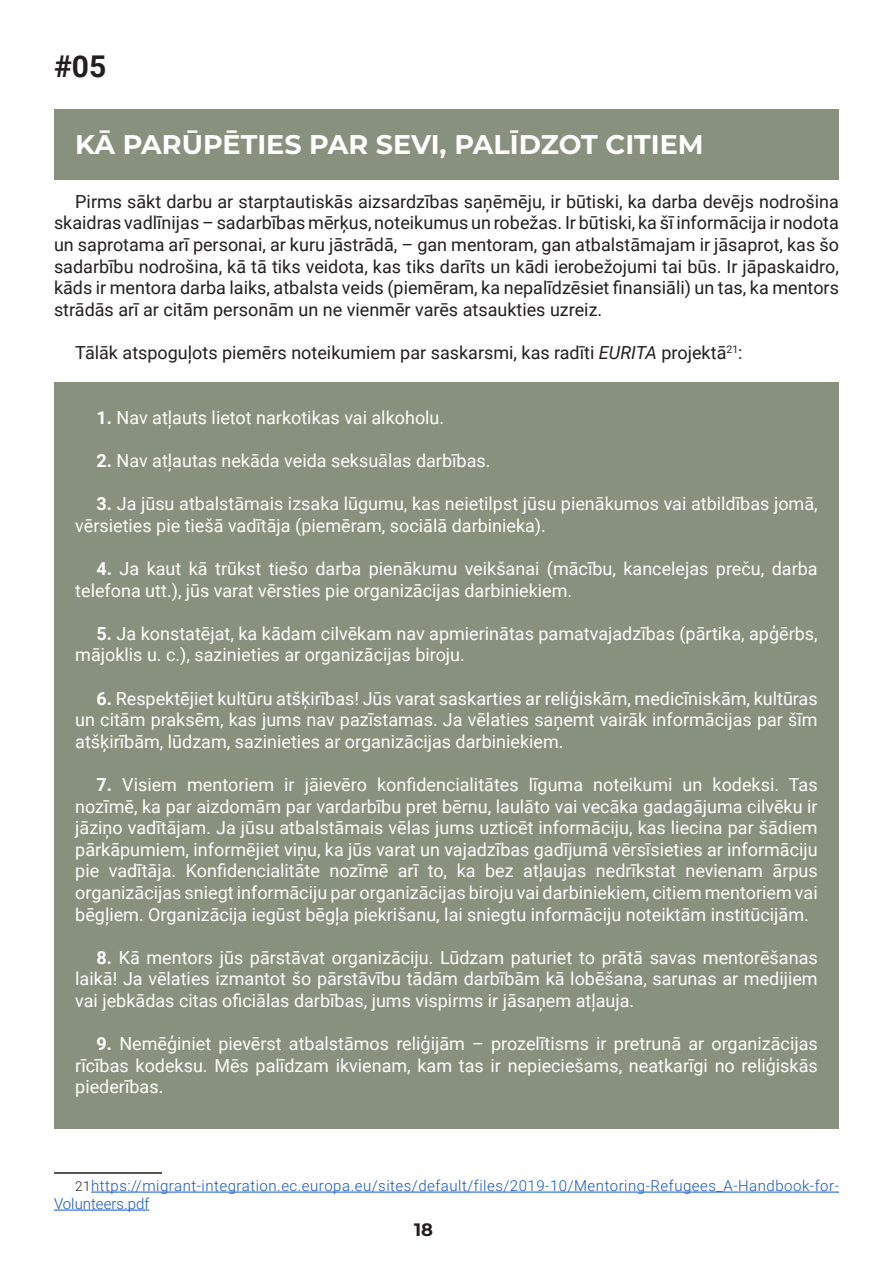
<style>
.page{position:relative;width:893px;height:1263px;background:#fff}
.page>*{position:absolute;margin:0;border:0;box-sizing:border-box;transform-origin:0 0}
.Pamatteksts{font:700 30px "Roboto";color:#231f20}
.VIRSRAKSTI{font:700 27px "Montserrat";color:#fff}
.Pamatteksts-2{font:18px/21.6px "Roboto";color:#fff;text-align:justify}
.Pamatteksts-3{font:18px/21.6px "Roboto";color:#231f20;text-align:justify}
.t1{font:700 18px "Montserrat";color:#231f20}
.Atsauces{font:300 15px/18px "Roboto";letter-spacing:.035em;color:#15c}
.s1{font-style:italic}
.s2{font-weight:700}
.s3{font-size:13.5px;color:#231f20}
</style>
<div class="page">
<div style="left:54px;top:109px;width:785px;height:71px;background:#88917d"></div>
<div style="left:54px;top:382px;width:785px;height:747px;background:#88917d"></div>
<hr style="left:54px;top:1172px;width:108px;height:2px;background:#231f20">
<hr style="left:91px;top:1192px;width:748px;height:1px;background:#15c">
<hr style="left:54px;top:1210px;width:95px;height:1px;background:#15c">
<p class="Pamatteksts" style="left:54px;top:45px;width:54px">#05</p>
<p class="VIRSRAKSTI" style="left:75px;top:125px;width:630px">KĀ PARŪPĒTIES PAR SEVI, PALĪDZOT CITIEM</p>
<p class="Pamatteksts-3" style="left:54px;top:190px;width:786px;text-indent:21px">Pirms sākt darbu ar starptautiskās aizsardzības saņēmēju, ir būtiski, ka darba devējs nodrošina skaidras vadlīnijas – sadarbības mērķus, noteikumus un robežas. Ir būtiski, ka šī informācija ir nodota un saprotama arī personai, ar kuru jāstrādā, – gan mentoram, gan atbalstāmajam ir jāsaprot, kas šo sadarbību nodrošina, kā tā tiks veidota, kas tiks darīts un kādi ierobežojumi tai būs. Ir jāpaskaidro, kāds ir mentora darba laiks, atbalsta veids (piemēram, ka nepalīdzēsiet finansiāli) un tas, ka mentors strādās arī ar citām personām un ne vienmēr varēs atsaukties uzreiz.</p>
<p class="Pamatteksts-3" style="left:75px;top:341px;width:669px">Tālāk atspoguļots piemērs noteikumiem par saskarsmi, kas radīti <span class="s1">EURITA</span> projektā<sup>21</sup>:</p>
<p class="Pamatteksts-2" style="left:97px;top:406px;width:349px"><span class="s2">1.</span> Nav atļauts lietot narkotikas vai alkoholu.</p>
<p class="Pamatteksts-2" style="left:97px;top:449px;width:395px"><span class="s2">2.</span> Nav atļautas nekāda veida seksuālas darbības.</p>
<p class="Pamatteksts-2" style="left:75px;top:492px;width:744px;text-indent:21px"><span class="s2">3.</span> Ja jūsu atbalstāmais izsaka lūgumu, kas neietilpst jūsu pienākumos vai atbildības jomā, vērsieties pie tiešā vadītāja (piemēram, sociālā darbinieka).</p>
<p class="Pamatteksts-2" style="left:75px;top:557px;width:744px;text-indent:21px"><span class="s2">4.</span> Ja kaut kā trūkst tiešo darba pienākumu veikšanai (mācību, kancelejas preču, darba telefona utt.), jūs varat vērsties pie organizācijas darbiniekiem.</p>
<p class="Pamatteksts-2" style="left:75px;top:622px;width:744px;text-indent:21px"><span class="s2">5.</span> Ja konstatējat, ka kādam cilvēkam nav apmierinātas pamatvajadzības (pārtika, apģērbs, mājoklis u. c.), sazinieties ar organizācijas biroju.</p>
<p class="Pamatteksts-2" style="left:75px;top:687px;width:744px;text-indent:21px"><span class="s2">6.</span> Respektējiet kultūru atšķirības! Jūs varat saskarties ar reliģiskām, medicīniskām, kultūras un citām praksēm, kas jums nav pazīstamas. Ja vēlaties saņemt vairāk informācijas par šīm atšķirībām, lūdzam, sazinieties ar organizācijas darbiniekiem.</p>
<p class="Pamatteksts-2" style="left:75px;top:773px;width:744px;text-indent:21px"><span class="s2">7.</span> Visiem mentoriem ir jāievēro konfidencialitātes līguma noteikumi un kodeksi. Tas nozīmē, ka par aizdomām par vardarbību pret bērnu, laulāto vai vecāka gadagājuma cilvēku ir jāziņo vadītājam. Ja jūsu atbalstāmais vēlas jums uzticēt informāciju, kas liecina par šādiem pārkāpumiem, informējiet viņu, ka jūs varat un vajadzības gadījumā vērsīsieties ar informāciju pie vadītāja. Konfidencialitāte nozīmē arī to, ka bez atļaujas nedrīkstat nevienam ārpus organizācijas sniegt informāciju par organizācijas biroju vai darbiniekiem, citiem mentoriem vai bēgļiem. Organizācija iegūst bēgļa piekrišanu, lai sniegtu informāciju noteiktām institūcijām.</p>
<p class="Pamatteksts-2" style="left:75px;top:946px;width:744px;text-indent:21px"><span class="s2">8.</span> Kā mentors jūs pārstāvat organizāciju. Lūdzam paturiet to prātā savas mentorēšanas laikā! Ja vēlaties izmantot šo pārstāvību tādām darbībām kā lobēšana, sarunas ar medijiem vai jebkādas citas oficiālas darbības, jums vispirms ir jāsaņem atļauja.</p>
<p class="Pamatteksts-2" style="left:75px;top:1032px;width:744px;text-indent:21px"><span class="s2">9.</span> Nemēģiniet pievērst atbalstāmos reliģijām – prozelītisms ir pretrunā ar organizācijas rīcības kodeksu. Mēs palīdzam ikvienam, kam tas ir nepieciešams, neatkarīgi no reliģiskās piederības.</p>
<p class="Atsauces" style="left:54px;top:1176px;width:786px;text-indent:21px"><span class="s3">21</span>https://migrant-integration.ec.europa.eu/sites/default/files/2019-10/Mentoring-Refugees_A-Handbook-for-<br>Volunteers.pdf</p>
<p class="t1" style="left:414px;top:1216px;width:20px">18</p>
</div>
